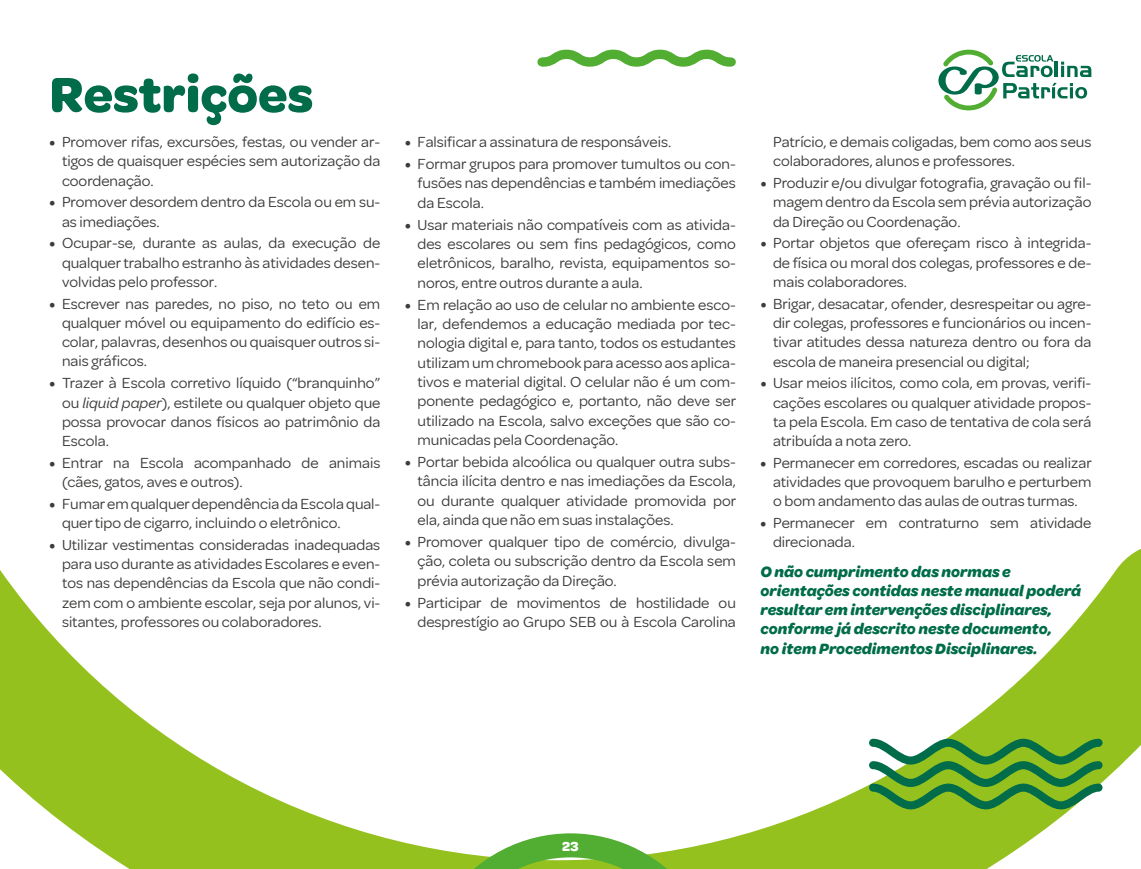
<style>
.page{position:relative;width:1141px;height:869px;background:#fff}
.page>*{position:absolute;margin:0;border:0;box-sizing:border-box;transform-origin:0 0}
.t1{font:700 52.5px "Omnes";color:#006c49}
.t2{font:15.75px/19.2px "Omnes";color:#3c3c3b;text-align:justify}
.t3{font:italic 700 15.75px/19.2px "Omnes";color:#006c49}
.t4{font:700 14px "Omnes";color:#fff}
.s1{font-weight:700}
.s2{font-style:italic}
</style>
<div class="page">
<svg style="left:0;top:548px;width:1141px;height:320px"></svg>
<svg style="left:445px;top:832px;width:251px;height:36px"></svg>
<svg style="left:938px;top:50px;width:153px;height:60px"></svg>
<svg style="left:537px;top:50px;width:199px;height:17px"></svg>
<svg style="left:869px;top:738px;width:233px;height:71px;background:#66a644"></svg>
<h1 class="t1" style="left:50px;top:57px;width:265px">Restrições</h1>
<p class="t2" style="left:62px;top:131px;width:320px;text-indent:-12px"><span class="s1">•</span> Promover rifas, excursões, festas, ou vender ar&shy;tigos de quaisquer espécies sem autorização da coordenação.</p>
<p class="t2" style="left:62px;top:191px;width:320px;text-indent:-12px"><span class="s1">•</span> Promover desordem dentro da Escola ou em su&shy;as imediações.</p>
<p class="t2" style="left:62px;top:232px;width:320px;text-indent:-12px"><span class="s1">•</span> Ocupar-se, durante as aulas, da execução de qualquer trabalho estranho às atividades desen&shy;volvidas pelo professor.</p>
<p class="t2" style="left:62px;top:293px;width:320px;text-indent:-12px"><span class="s1">•</span> Escrever nas paredes, no piso, no teto ou em qualquer móvel ou equipamento do edifício es&shy;colar, palavras, desenhos ou quaisquer outros si&shy;nais gráficos.</p>
<p class="t2" style="left:62px;top:372px;width:320px;text-indent:-12px"><span class="s1">•</span> Trazer à Escola corretivo líquido (“branquinho” ou <span class="s2">liquid paper</span>), estilete ou qualquer objeto que possa provocar danos físicos ao patrimônio da Escola.</p>
<p class="t2" style="left:62px;top:452px;width:320px;text-indent:-12px"><span class="s1">•</span> Entrar na Escola acompanhado de animais (cães, gatos, aves e outros).</p>
<p class="t2" style="left:62px;top:493px;width:320px;text-indent:-12px"><span class="s1">•</span> Fumar em qualquer dependência da Escola qual&shy;quer tipo de cigarro, incluindo o eletrônico.</p>
<p class="t2" style="left:62px;top:534px;width:320px;text-indent:-12px"><span class="s1">•</span> Utilizar vestimentas consideradas inadequadas para uso durante as atividades Escolares e even&shy;tos nas dependências da Escola que não condi&shy;zem com o ambiente escolar, seja por alunos, vi&shy;sitantes, professores ou colaboradores.</p>
<p class="t2" style="left:405px;top:131px;width:268px"><span class="s1">•</span> Falsificar a assinatura de responsáveis.</p>
<p class="t2" style="left:418px;top:153px;width:320px;text-indent:-12px"><span class="s1">•</span> Formar grupos para promover tumultos ou con&shy;fusões nas dependências e também imediações da Escola.</p>
<p class="t2" style="left:418px;top:213px;width:320px;text-indent:-12px"><span class="s1">•</span> Usar materiais não compatíveis com as ativida&shy;des escolares ou sem fins pedagógicos, como eletrônicos, baralho, revista, equipamentos so&shy;noros, entre outros durante a aula.</p>
<p class="t2" style="left:418px;top:293px;width:320px;text-indent:-12px"><span class="s1">•</span> Em relação ao uso de celular no ambiente esco&shy;lar, defendemos a educação mediada por tec&shy;nologia digital e, para tanto, todos os estudantes utilizam um chromebook para acesso aos aplica&shy;tivos e material digital. O celular não é um com&shy;ponente pedagógico e, portanto, não deve ser utilizado na Escola, salvo exceções que são co&shy;municadas pela Coordenação.</p>
<p class="t2" style="left:418px;top:451px;width:320px;text-indent:-12px"><span class="s1">•</span> Portar bebida alcoólica ou qualquer outra subs&shy;tância ilícita dentro e nas imediações da Escola, ou durante qualquer atividade promovida por ela, ainda que não em suas instalações.</p>
<p class="t2" style="left:418px;top:531px;width:320px;text-indent:-12px"><span class="s1">•</span> Promover qualquer tipo de comércio, divulga&shy;ção, coleta ou subscrição dentro da Escola sem prévia autorização da Direção.</p>
<p class="t2" style="left:405px;top:591px;width:332px;text-align:right"><span class="s1">•</span> Participar de movimentos de hostilidade ou desprestígio ao Grupo SEB ou à Escola Carolina</p>
<p class="t2" style="left:773px;top:131px;width:320px">Patrício, e demais coligadas, bem como aos seus colaboradores, alunos e professores.</p>
<p class="t2" style="left:773px;top:172px;width:320px;text-indent:-12px"><span class="s1">•</span> Produzir e/ou divulgar fotografia, gravação ou fil&shy;magem dentro da Escola sem prévia autorização da Direção ou Coordenação.</p>
<p class="t2" style="left:773px;top:232px;width:320px;text-indent:-12px"><span class="s1">•</span> Portar objetos que ofereçam risco à integrida&shy;de física ou moral dos colegas, professores e de&shy;mais colaboradores.</p>
<p class="t2" style="left:773px;top:293px;width:320px;text-indent:-12px"><span class="s1">•</span> Brigar, desacatar, ofender, desrespeitar ou agre&shy;dir colegas, professores e funcionários ou incen&shy;tivar atitudes dessa natureza dentro ou fora da escola de maneira presencial ou digital;</p>
<p class="t2" style="left:773px;top:372px;width:320px;text-indent:-12px"><span class="s1">•</span> Usar meios ilícitos, como cola, em provas, verifi&shy;cações escolares ou qualquer atividade propos&shy;ta pela Escola. Em caso de tentativa de cola será atribuída a nota zero.</p>
<p class="t2" style="left:773px;top:452px;width:320px;text-indent:-12px"><span class="s1">•</span> Permanecer em corredores, escadas ou realizar atividades que provoquem barulho e perturbem o bom andamento das aulas de outras turmas.</p>
<p class="t2" style="left:773px;top:512px;width:320px;text-indent:-12px"><span class="s1">•</span> Permanecer em contraturno sem atividade direcionada.</p>
<p class="t3" style="left:761px;top:561px;width:322px">O não cumprimento das normas e orientações contidas neste manual poderá resultar em intervenções disciplinares, conforme já descrito neste documento,<br>no item Procedimentos Disciplinares.</p>
<p class="t4" style="left:562px;top:835px;width:18px">23</p>
</div>
